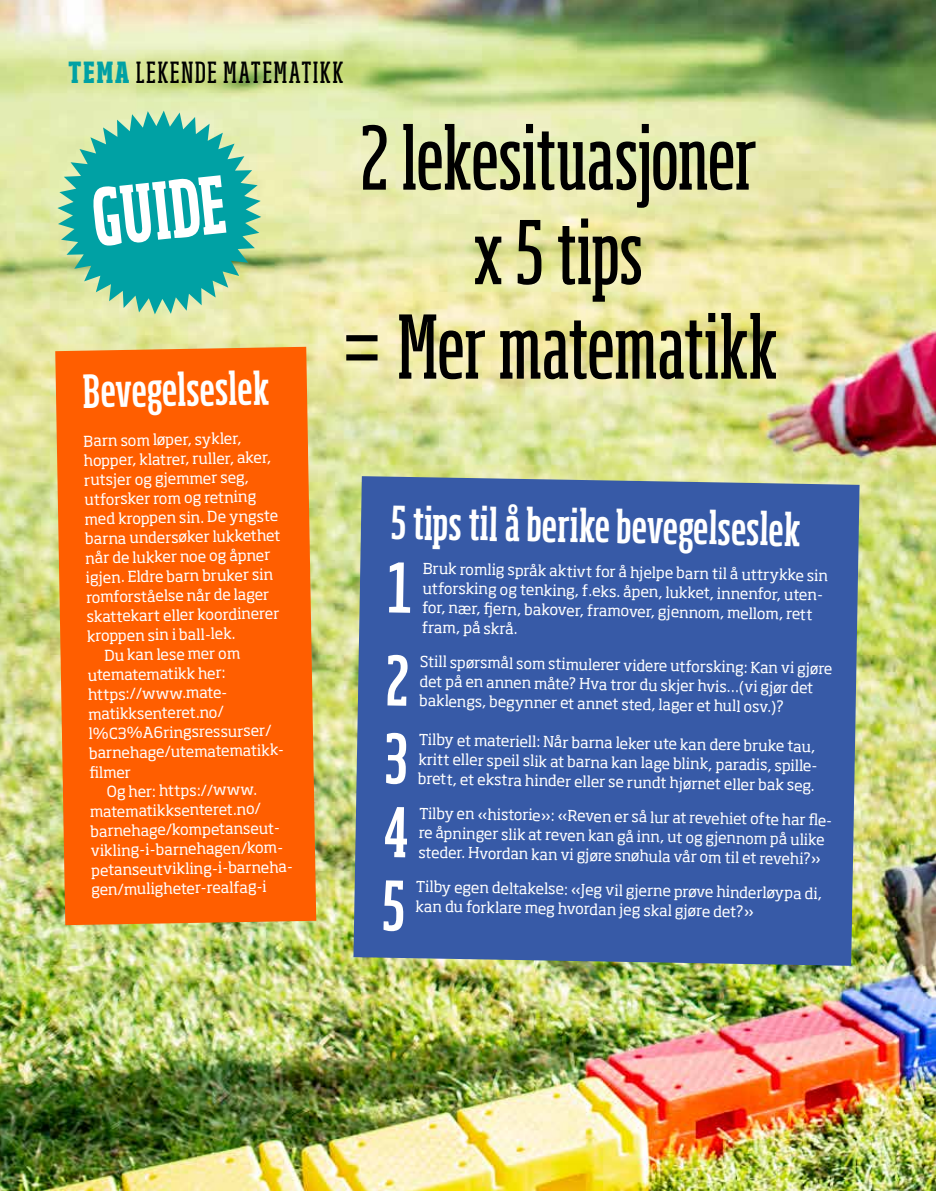
<style>
.page{position:relative;width:936px;height:1191px;background:#fff}
.page>*{position:absolute;margin:0;border:0;box-sizing:border-box;transform-origin:0 0}
.t1{font:extra-condensed 86.4px/94.5px "Soho Std";letter-spacing:-.015em;color:#000;text-align:center;scale:1.04 1}
.t2{font:700 extra-condensed 77.55px "Soho Std";color:#fff;scale:.91 1}
.t3{font:500 extra-condensed 45px "Soho Std";color:#fff}
.t4{font:extra-condensed 28.8px "Soho Std";letter-spacing:.045em;color:#000;scale:1.04 1}
.t5{font:15px/19.5px "Soho Std";color:#fff}
.s1{font-weight:800;color:#00a1a4}
.s2{font-stretch:condensed}
</style>
<div class="page">
<img style="left:0;top:0;width:935px;height:1191px">
<div style="left:353px;top:476px;width:506px;height:489px;background:#375aa7"></div>
<div style="left:55px;top:347px;width:261px;height:578px;background:#ff5e00"></div>
<svg style="left:57px;top:111px;width:204px;height:203px;background:#4ab8a6"></svg>
<svg style="left:389px;top:562px;width:22px;height:51px"></svg>
<svg style="left:387px;top:654px;width:21px;height:52px"></svg>
<svg style="left:386px;top:732px;width:20px;height:52px"></svg>
<svg style="left:385px;top:807px;width:22px;height:50px"></svg>
<svg style="left:383px;top:880px;width:21px;height:51px"></svg>
<h3 class="t4" style="left:68px;top:54px;width:266px"><span class="s1">TEMA</span> LEKENDE MATEMATIKK</h3>
<h2 class="t2" style="left:87px;top:169px;width:148px;rotate:-6deg">GUIDE</h2>
<h3 class="t3" style="left:82px;top:362px;width:188px;rotate:-1deg">Bevegelseslek</h3>
<p class="t5" style="left:83px;top:431px;width:159px;rotate:-1deg">Barn som løper, sykler,</p>
<p class="t5" style="left:84px;top:450px;width:189px;rotate:-1deg">hopper, klatrer, ruller, aker,</p>
<p class="t5" style="left:84px;top:470px;width:166px;rotate:-1deg">rutsjer og gjemmer seg,</p>
<p class="t5" style="left:84px;top:489px;width:173px;rotate:-1deg">utforsker rom og retning</p>
<p class="t5" style="left:85px;top:509px;width:195px;rotate:-1deg">med kroppen sin. De yngste</p>
<p class="t5" style="left:85px;top:528px;width:197px;rotate:-1deg">barna undersøker lukkethet</p>
<p class="t5" style="left:85px;top:548px;width:186px;rotate:-1deg">når de lukker noe og åpner</p>
<p class="t5" style="left:86px;top:567px;width:189px;rotate:-1deg">igjen. Eldre barn bruker sin</p>
<p class="t5" style="left:86px;top:587px;width:184px;rotate:-1deg">romforståelse når de lager</p>
<p class="t5" style="left:86px;top:606px;width:194px;rotate:-1deg">skattekart eller koordinerer</p>
<p class="t5" style="left:87px;top:626px;width:150px;rotate:-1deg">kroppen sin i ball-lek.</p>
<p class="t5" style="left:104px;top:645px;width:138px;rotate:-1deg">Du kan lese mer om</p>
<p class="t5" style="left:87px;top:665px;width:140px;rotate:-1deg">utematematikk her:</p>
<p class="t5" style="left:88px;top:684px;width:142px;rotate:-1deg">https://www.mate-</p>
<p class="t5" style="left:88px;top:704px;width:137px;rotate:-1deg">matikksenteret.no/</p>
<p class="t5" style="left:88px;top:723px;width:184px;rotate:-1deg">l%C3%A6ringsressurser/</p>
<p class="t5" style="left:89px;top:743px;width:198px;rotate:-1deg">barnehage/utematematikk-</p>
<p class="t5" style="left:89px;top:762px;width:43px;rotate:-1deg">fi lmer</p>
<p class="t5" style="left:106px;top:782px;width:152px;rotate:-1deg">Og her: https://www.</p>
<p class="t5" style="left:90px;top:801px;width:172px;rotate:-1deg">matematikksenteret.no/</p>
<p class="t5" style="left:90px;top:821px;width:193px;rotate:-1deg">barnehage/kompetanseut-</p>
<p class="t5" style="left:90px;top:840px;width:196px;rotate:-1deg">vikling-i-barnehagen/kom-</p>
<p class="t5" style="left:91px;top:860px;width:205px;rotate:-1deg">petanseutvikling-i-barneha-</p>
<p class="t5" style="left:91px;top:879px;width:177px;rotate:-1deg">gen/muligheter-realfag-i</p>
<h1 class="t1" style="left:339px;top:108px;width:424px">2 lekesituasjoner x 5 tips<br><span class="s2">=</span> Mer matematikk</h1>
<h3 class="t3" style="left:391px;top:493px;width:411px;rotate:1deg">5 tips til å berike bevegelseslek</h3>
<p class="t5" style="left:423px;top:558px;width:407px;rotate:1deg">Bruk romlig språk aktivt for å hjelpe barn til å uttrykke sin utforsking og tenking, f.eks. åpen, lukket, innenfor, uten&shy;for, nær, fj ern, bakover, framover, gjennom, mellom, rett fram, på skrå.</p>
<p class="t5" style="left:420px;top:651px;width:414px;rotate:1deg">Still spørsmål som stimulerer videre utforsking: Kan vi gjøre det på en annen måte? Hva tror du skjer hvis…(vi gjør det baklengs, begynner et annet sted, lager et hull osv.)?</p>
<p class="t5" style="left:419px;top:729px;width:402px;rotate:1deg">Tilby et materiell: Når barna leker ute kan dere bruke tau, kritt eller speil slik at barna kan lage blink, paradis, spille&shy;brett, et ekstra hinder eller se rundt hjørnet eller bak seg.</p>
<p class="t5" style="left:419px;top:803px;width:416px;rotate:1deg">Tilby en «historie»: «Reven er så lur at revehiet ofte har fl e&shy;re åpninger slik at reven kan gå inn, ut og gjennom på ulike steder. Hvordan kan vi gjøre snøhula vår om til et revehi?»</p>
<p class="t5" style="left:416px;top:876px;width:407px;rotate:1deg">Tilby egen deltakelse: «Jeg vil gjerne prøve hinderløypa di, kan du forklare meg hvordan jeg skal gjøre det?»</p>
</div>
